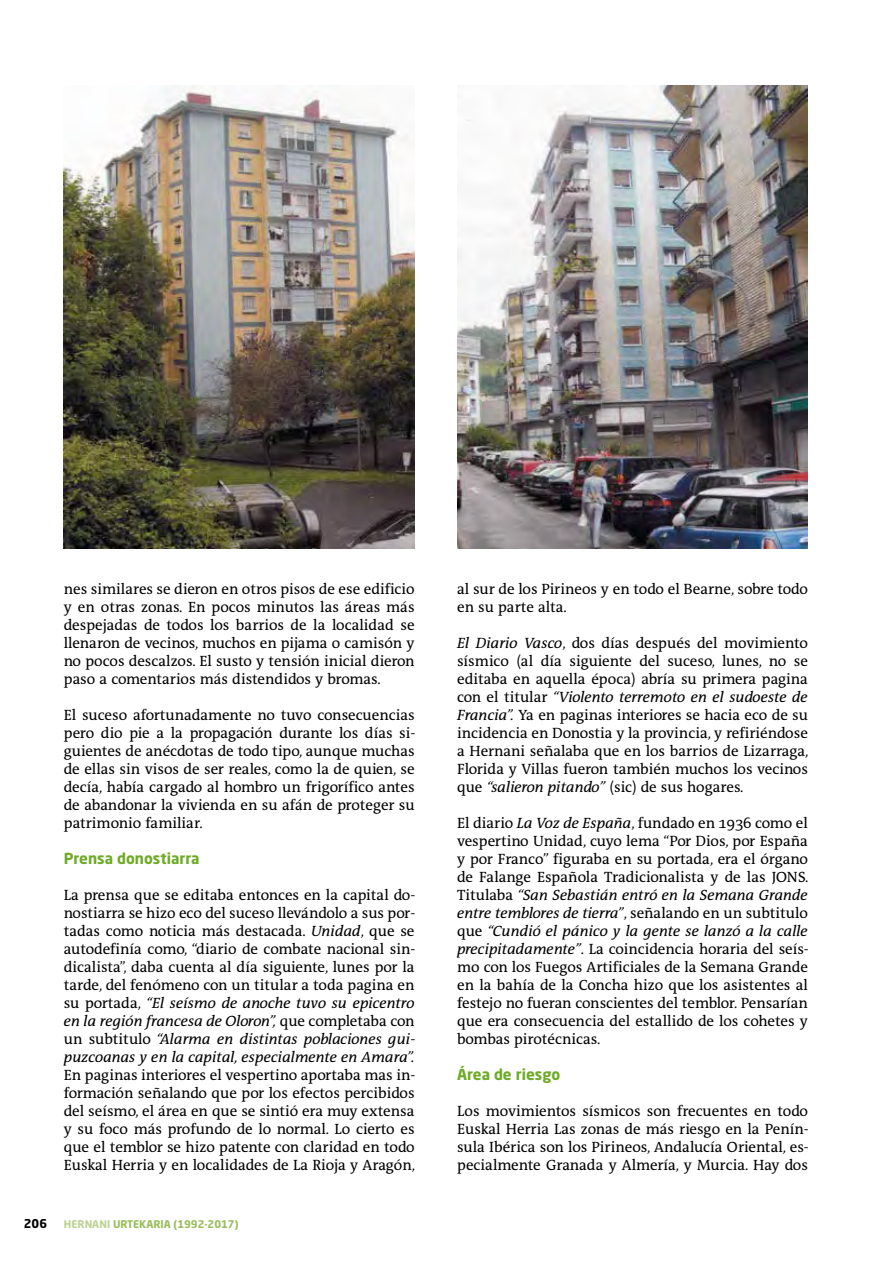
<style>
.page{position:relative;width:893px;height:1263px;background:#fff}
.page>*{position:absolute;margin:0;border:0;box-sizing:border-box;transform-origin:0 0}
.t1{font:15px/18px "The Antiqua Sun";color:#000;text-align:justify}
.t2{font:700 15px "Neo Sans W1 G";color:#6eab28}
.t3{font:700 12px "Neo Sans W1 G";color:#000}
.t4{font:700 10.5px "Neo Sans W1 G";color:#98be5c}
.s1{font-style:italic}
.s2{color:#bcd395}
</style>
<div class="page">
<img style="left:64px;top:85px;width:351px;height:463px">
<img style="left:457px;top:85px;width:351px;height:463px">
<p class="t1" style="left:64px;top:580px;width:352px">nes similares se dieron en otros pisos de ese edificio y en otras zonas. En pocos minutos las áreas más despejadas de todos los barrios de la localidad se llenaron de vecinos, muchos en pijama o camisón y no pocos descalzos. El susto y tensión inicial dieron paso a comentarios más distendidos y bromas.</p>
<p class="t1" style="left:64px;top:706px;width:352px">El suceso afortunadamente no tuvo consecuencias pero dio pie a la propagación durante los días si&shy;guientes de anécdotas de todo tipo, aunque muchas de ellas sin visos de ser reales, como la de quien, se decía, había cargado al hombro un frigorífico antes de abandonar la vivienda en su afán de proteger su patrimonio familiar.</p>
<p class="t2" style="left:64px;top:849px;width:137px">Prensa donostiarra</p>
<p class="t1" style="left:64px;top:886px;width:352px">La prensa que se editaba entonces en la capital do&shy;nostiarra se hizo eco del suceso llevándolo a sus por&shy;tadas como noticia más destacada. <span class="s1">Unidad</span>, que se autodefinía como, “diario de combate nacional sin&shy;dicalista”, daba cuenta al día siguiente, lunes por la tarde, del fenómeno con un titular a toda pagina en su portada, <span class="s1">“El seísmo de anoche tuvo su epicentro en la región francesa de Oloron”,</span> que completaba con un subtitulo <span class="s1">“Alarma en distintas poblaciones gui&shy;puzcoanas y en la capital, especialmente en Amara”.</span></p>
<p class="t1" style="left:64px;top:1066px;width:353px">En paginas interiores el vespertino aportaba mas in&shy;formación señalando que por los efectos percibidos del seísmo, el área en que se sintió era muy extensa y su foco más profundo de lo normal. Lo cierto es que el temblor se hizo patente con claridad en todo Euskal Herria y en localidades de La Rioja y Aragón,</p>
<p class="t3" style="left:24px;top:1215px;width:25px">206</p>
<p class="t4" style="left:64px;top:1217px;width:176px"><span class="s2">HERNANI</span> URTEKARIA (1992-2017)</p>
<p class="t1" style="left:457px;top:580px;width:352px">al sur de los Pirineos y en todo el Bearne, sobre todo en su parte alta.</p>
<p class="t1" style="left:457px;top:634px;width:353px"><span class="s1">El Diario Vasco</span>, dos días después del movimiento sísmico (al día siguiente del suceso, lunes, no se editaba en aquella época) abría su primera pagina con el titular <span class="s1">“Violento terremoto en el sudoeste de Francia”.</span> Ya en paginas interiores se hacia eco de su incidencia en Donostia y la provincia, y refiriéndose a Hernani señalaba que en los barrios de Lizarraga, Florida y Villas fueron también muchos los vecinos que <span class="s1">“salieron pitando”</span> (sic) de sus hogares.</p>
<p class="t1" style="left:457px;top:814px;width:353px">El diario <span class="s1">La Voz de España</span>, fundado en 1936 como el vespertino Unidad, cuyo lema “Por Dios, por España y por Franco” figuraba en su portada, era el órgano de Falange Española Tradicionalista y de las JONS.<br>Titulaba <span class="s1">“San Sebastián entró en la Semana Grande entre temblores de tierra”</span>, señalando en un subtitulo que <span class="s1">“Cundió el pánico y la gente se lanzó a la calle precipitadamente”</span>. La coincidencia horaria del seís&shy;mo con los Fuegos Artificiales de la Semana Grande en la bahía de la Concha hizo que los asistentes al festejo no fueran conscientes del temblor. Pensarían que era consecuencia del estallido de los cohetes y bombas pirotécnicas.</p>
<p class="t2" style="left:457px;top:1065px;width:105px">Área de riesgo</p>
<p class="t1" style="left:457px;top:1102px;width:352px">Los movimientos sísmicos son frecuentes en todo Euskal Herria Las zonas de más riesgo en la Penín&shy;sula Ibérica son los Pirineos, Andalucía Oriental, es&shy;pecialmente Granada y Almería, y Murcia. Hay dos</p>
</div>
